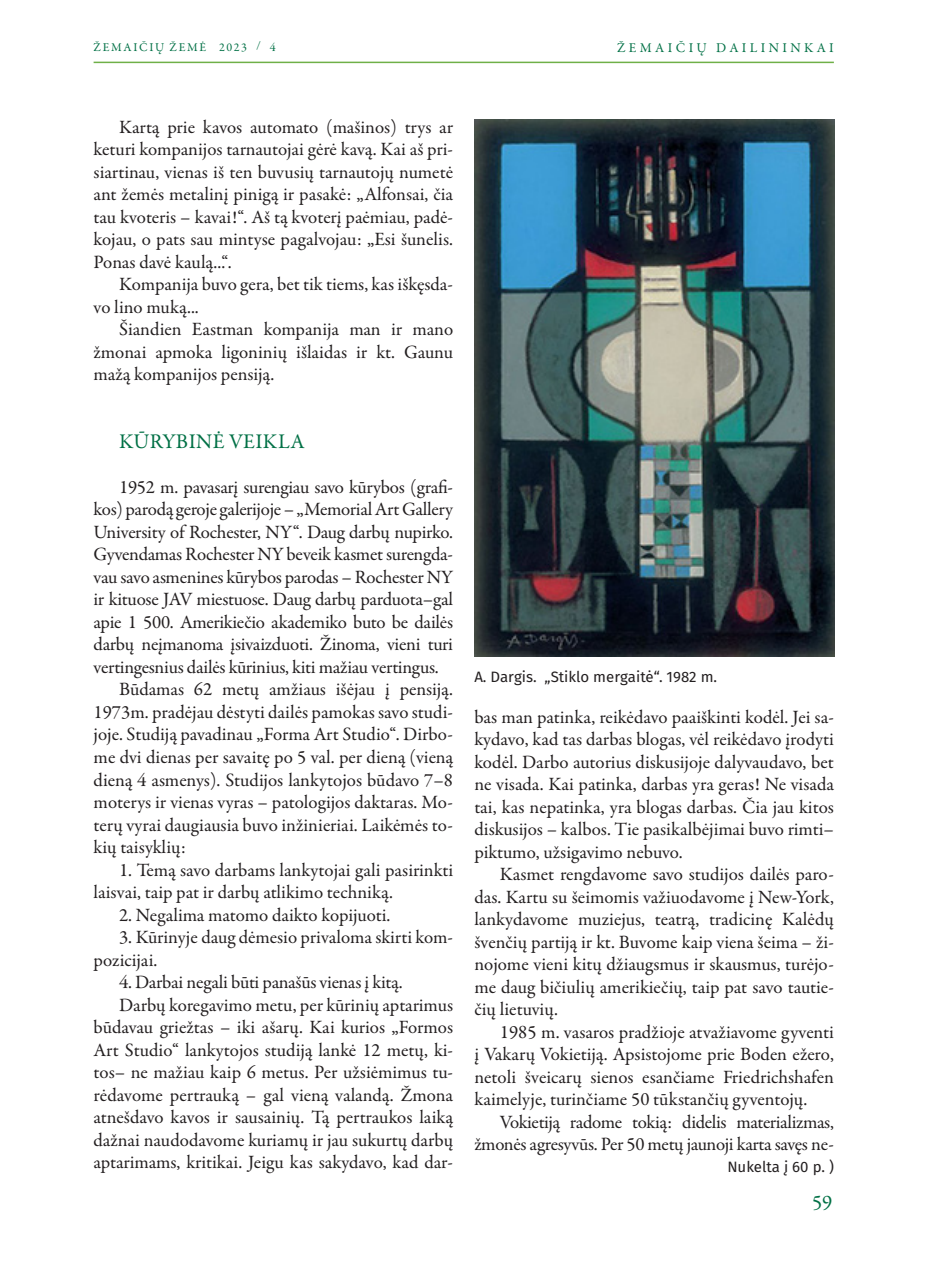
<style>
.page{position:relative;width:936px;height:1276px;background:#fff}
.page>*{position:absolute;margin:0;border:0;box-sizing:border-box;transform-origin:0 0}
.tekstas{font:21px "Garamond Premr Pro";letter-spacing:.02em;color:#017045}
.tekstas-2{font:18.9px/22.5px "Garamond Premr Pro";letter-spacing:-.005em;color:#231f20;text-align:justify}
.parašas{font:15px "Fira Sans";color:#231f20}
.nukelta{font:15px "Fira Sans";color:#231f20}
.t1{font:13.5px "Garamond Premr Pro";letter-spacing:.25em;color:#017045}
.t2{font:12px "Garamond Premr Pro";letter-spacing:.14em;color:#017045}
</style>
<div class="page">
<hr style="left:94px;top:62px;width:739px;height:1px;background:#6fb048">
<img style="left:474px;top:119px;width:360px;height:537px">
<p class="t2" style="left:94px;top:40px;width:155px">ŽEMAIČIŲ ŽEMĖ 2023</p>
<p class="t1" style="left:617px;top:39px;width:218px">ŽEMAIČIŲ DAILININKAI</p>
<p class="t2" style="left:256px;top:39px;width:21px">/ 4</p>
<p class="tekstas-2" style="left:94px;top:116px;width:361px;text-indent:26px">Kartą prie kavos automato (mašinos) trys ar keturi kompanijos tarnautojai gėrė kavą. Kai aš pri&shy;siartinau, vienas iš ten buvusių tarnautojų numetė ant žemės metalinį pinigą ir pasakė: „Alfonsai, čia tau kvoteris – kavai!“. Aš tą kvoterį paėmiau, padė&shy;kojau, o pats sau mintyse pagalvojau: „Esi šunelis.<br>Ponas davė kaulą...“.</p>
<p class="tekstas-2" style="left:94px;top:274px;width:361px;text-indent:26px">Kompanija buvo gera, bet tik tiems, kas iškęsda&shy;vo lino muką...</p>
<p class="tekstas-2" style="left:94px;top:319px;width:361px;text-indent:26px">Šiandien Eastman kompanija man ir mano žmonai apmoka ligoninių išlaidas ir kt. Gaunu mažą kompanijos pensiją.</p>
<p class="tekstas" style="left:119px;top:428px;width:187px">KŪRYBINĖ VEIKLA</p>
<p class="tekstas-2" style="left:94px;top:476px;width:361px;text-indent:26px">1952 m. pavasarį surengiau savo kūrybos (grafi&shy;kos) parodą geroje galerijoje – „Memorial Art Gallery University of Rochester, NY“. Daug darbų nupirko.<br>Gyvendamas Rochester NY beveik kasmet surengda&shy;vau savo asmenines kūrybos parodas – Rochester NY ir kituose JAV miestuose. Daug darbų parduota–gal apie 1 500. Amerikiečio akademiko buto be dailės darbų neįmanoma įsivaizduoti. Žinoma, vieni turi vertingesnius dailės kūrinius, kiti mažiau vertingus.</p>
<p class="tekstas-2" style="left:94px;top:679px;width:361px;text-indent:26px">Būdamas 62 metų amžiaus išėjau į pensiją.<br>1973m. pradėjau dėstyti dailės pamokas savo studi&shy;joje. Studiją pavadinau „Forma Art Studio“. Dirbo&shy;me dvi dienas per savaitę po 5 val. per dieną (vieną dieną 4 asmenys). Studijos lankytojos būdavo 7–8 moterys ir vienas vyras – patologijos daktaras. Mo&shy;terų vyrai daugiausia buvo inžinieriai. Laikėmės to&shy;kių taisyklių:</p>
<p class="tekstas-2" style="left:94px;top:859px;width:361px;text-indent:26px">1. Temą savo darbams lankytojai gali pasirinkti laisvai, taip pat ir darbų atlikimo techniką.</p>
<p class="tekstas-2" style="left:119px;top:904px;width:273px">2. Negalima matomo daikto kopijuoti.</p>
<p class="tekstas-2" style="left:94px;top:926px;width:361px;text-indent:26px">3. Kūrinyje daug dėmesio privaloma skirti kom&shy;pozicijai.</p>
<p class="tekstas-2" style="left:119px;top:971px;width:285px">4. Darbai negali būti panašūs vienas į kitą.</p>
<p class="tekstas-2" style="left:94px;top:994px;width:361px;text-indent:26px">Darbų koregavimo metu, per kūrinių aptarimus būdavau griežtas – iki ašarų. Kai kurios „Formos Art Studio“ lankytojos studiją lankė 12 metų, ki&shy;tos– ne mažiau kaip 6 metus. Per užsiėmimus tu&shy;rėdavome pertrauką – gal vieną valandą. Žmona atnešdavo kavos ir sausainių. Tą pertraukos laiką dažnai naudodavome kuriamų ir jau sukurtų darbų aptarimams, kritikai. Jeigu kas sakydavo, kad dar-</p>
<p class="parašas" style="left:474px;top:666px;width:244px">A. Dargis. „Stiklo mergaitė“. 1982 m.</p>
<p class="tekstas-2" style="left:474px;top:706px;width:361px">bas man patinka, reikėdavo paaiškinti kodėl. Jei sa&shy;kydavo, kad tas darbas blogas, vėl reikėdavo įrodyti kodėl. Darbo autorius diskusijoje dalyvaudavo, bet ne visada. Kai patinka, darbas yra geras! Ne visada tai, kas nepatinka, yra blogas darbas. Čia jau kitos diskusijos – kalbos. Tie pasikalbėjimai buvo rimti– piktumo, užsigavimo nebuvo.</p>
<p class="tekstas-2" style="left:474px;top:863px;width:361px;text-indent:26px">Kasmet rengdavome savo studijos dailės paro&shy;das. Kartu su šeimomis važiuodavome į New-York, lankydavome muziejus, teatrą, tradicinę Kalėdų švenčių partiją ir kt. Buvome kaip viena šeima – ži&shy;nojome vieni kitų džiaugsmus ir skausmus, turėjo&shy;me daug bičiulių amerikiečių, taip pat savo tautie&shy;čių lietuvių.</p>
<p class="tekstas-2" style="left:474px;top:1021px;width:361px;text-indent:26px">1985 m. vasaros pradžioje atvažiavome gyventi į Vakarų Vokietiją. Apsistojome prie Boden ežero, netoli šveicarų sienos esančiame Friedrichshafen kaimelyje, turinčiame 50 tūkstančių gyventojų.</p>
<p class="tekstas-2" style="left:474px;top:1111px;width:361px;text-align:right">Vokietiją radome tokią: didelis materializmas, žmonės agresyvūs. Per 50 metų jaunoji karta savęs ne-</p>
<p class="nukelta" style="left:727px;top:1156px;width:108px">Nukelta į 60 p. )</p>
<p class="tekstas" style="left:812px;top:1189px;width:22px">59</p>
</div>
